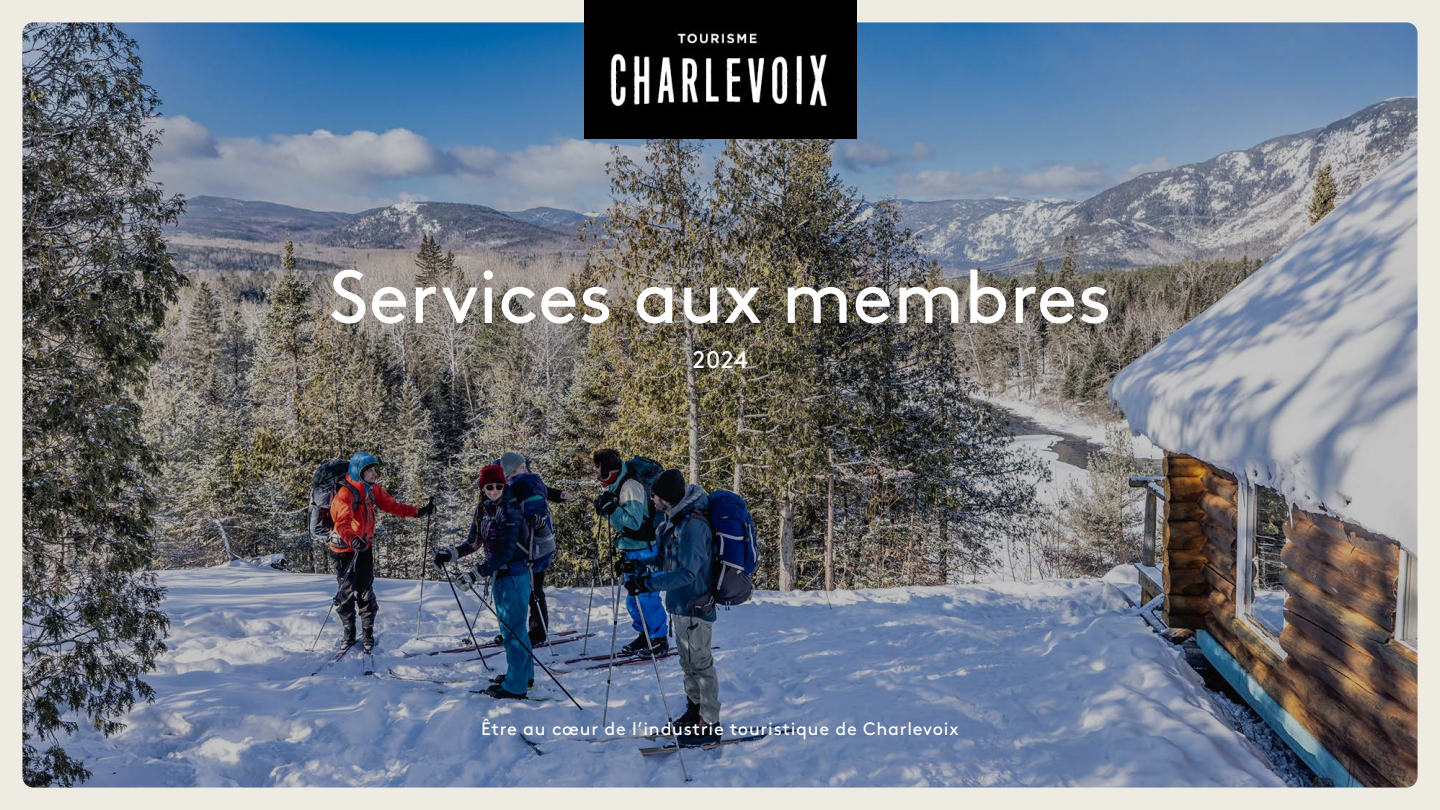
<style>
.page{position:relative;width:1440px;height:810px;background:#edebe2}
.page>*{position:absolute;margin:0;border:0;box-sizing:border-box;transform-origin:0 0}
.t1{font:75px "Brown";color:#fff}
.t2{font:24px "Brown";color:#fff}
.t3{font:18px "Brown";letter-spacing:.04em;color:#fff}
</style>
<div class="page">
<img style="left:23px;top:22px;width:1394px;height:766px;border-radius:11px">
<img style="left:584px;top:0;width:272px;height:139px">
<h1 class="t1" style="left:329px;top:240px;width:785px">Services aux membres</h1>
<h2 class="t2" style="left:693px;top:341px;width:56px">2024</h2>
<p class="t3" style="left:481px;top:715px;width:479px">Être au cœur de l’industrie touristique de Charlevoix</p>
</div>
